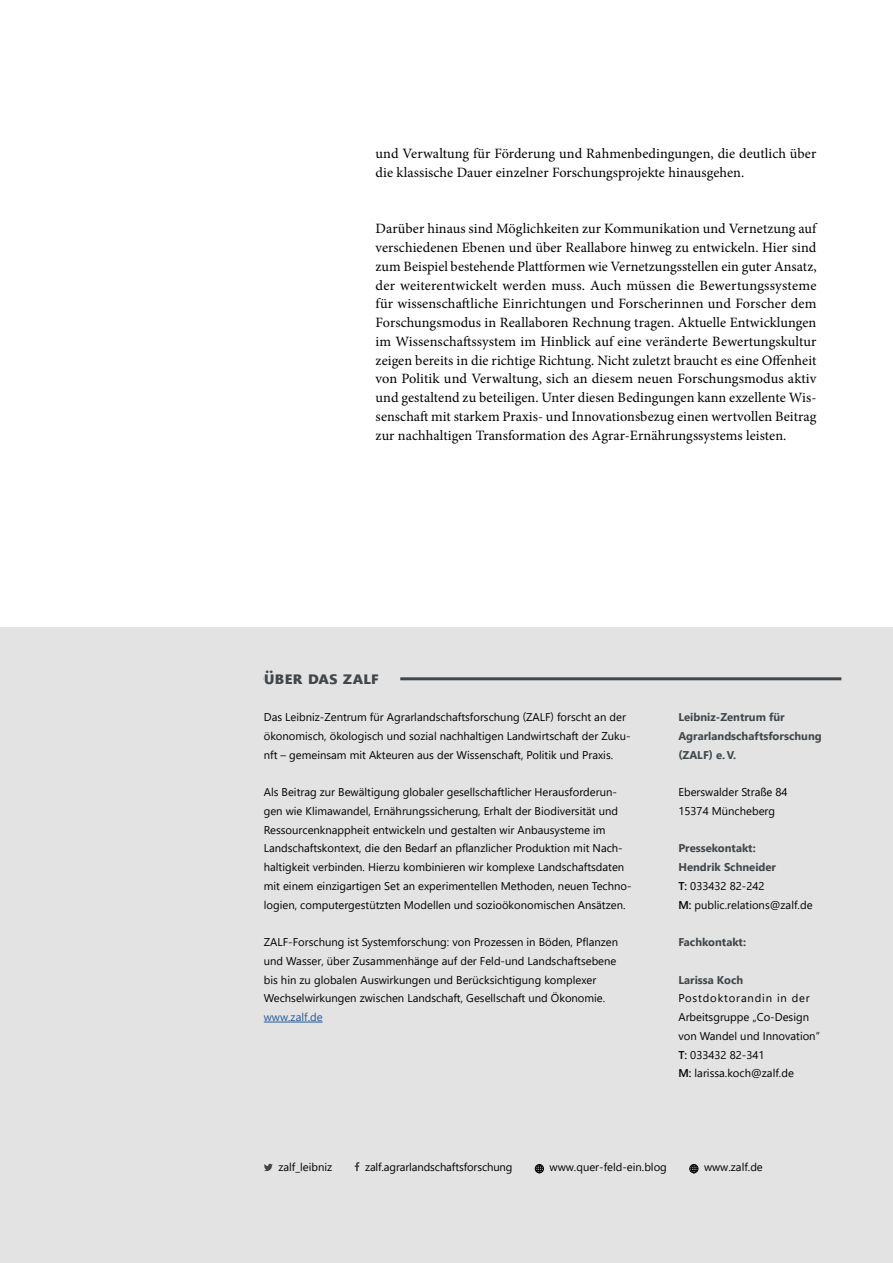
<style>
.page{position:relative;width:893px;height:1263px;background:#fff}
.page>*{position:absolute;margin:0;border:0;box-sizing:border-box;transform-origin:0 0}
.t1{font:700 18px "Segoe UI";color:#404649}
.t2{font:14.25px/18.8px "Minion Pro";letter-spacing:.005em;color:#000}
.t3{font:11.25px/18.8px "Segoe UI";color:#000}
.t4{font:700 11.25px/18.8px "Segoe UI";color:#404649}
.t5{font:11.25px "Segoe UI";color:#275b9b}
.s1{font-weight:700;color:#404649}
.s2{font-weight:600}
</style>
<div class="page">
<div style="left:0;top:627px;width:893px;height:636px;background:#e3e3e3"></div>
<hr style="left:264px;top:677px;width:577px;height:3px;background:#404649">
<div style="left:264px;top:675px;width:136px;height:7px;background:#e3e3e3"></div>
<hr style="left:264px;top:1022px;width:59px;height:1px;background:#275b9b">
<svg style="left:264px;top:1164px;width:9px;height:7px"></svg>
<svg style="left:355px;top:1162px;width:4px;height:9px"></svg>
<div style="left:535px;top:1164px;width:9px;height:9px;border:1px solid #000;border-radius:50%"></div>
<div style="left:537px;top:1164px;width:5px;height:9px;border:1px solid #000;border-radius:50%"></div>
<svg style="left:535px;top:1165px;width:9px;height:8px"></svg>
<div style="left:689px;top:1164px;width:9px;height:9px;border:1px solid #000;border-radius:50%"></div>
<div style="left:691px;top:1164px;width:6px;height:9px;border:1px solid #000;border-radius:50%"></div>
<svg style="left:690px;top:1165px;width:8px;height:8px"></svg>
<p class="t2" style="left:376px;top:145px;width:442px">und Verwaltung für Förderung und Rahmenbedingungen, die deutlich über die klassische Dauer einzelner Forschungsprojekte hinausgehen.</p>
<p class="t2" style="left:376px;top:220px;width:442px;text-align:justify">Darüber hinaus sind Möglichkeiten zur Kommunikation und Vernetzung auf verschiedenen Ebenen und über Reallabore hinweg zu entwickeln. Hier sind zum Beispiel bestehende Plattformen wie Vernetzungsstellen ein guter Ansatz, der weiterentwickelt werden muss. Auch müssen die Bewertungssysteme für wissenschaftliche Einrichtungen und Forscherinnen und Forscher dem Forschungsmodus in Reallaboren Rechnung tragen. Aktuelle Entwicklungen im Wissenschaftssystem im Hinblick auf eine veränderte Bewertungskultur zeigen bereits in die richtige Richtung. Nicht zuletzt braucht es eine Offenheit von Politik und Verwaltung, sich an diesem neuen Forschungsmodus aktiv und gestaltend zu beteiligen. Unter diesen Bedingungen kann exzellente Wis&shy;senschaft mit starkem Praxis- und Innovationsbezug einen wertvollen Beitrag zur nachhaltigen Transformation des Agrar-Ernährungssystems leisten.</p>
<h1 class="t1" style="left:264px;top:660px;width:11px">ÜBER</h1>
<h1 class="t1" style="left:308px;top:660px;width:55px">DAS ZALF</h1>
<p class="t3" style="left:264px;top:707px;width:368px">Das Leibniz-Zentrum für Agrarlandschaftsforschung (ZALF) forscht an der ökonomisch, ökologisch und sozial nachhaltigen Landwirtschaft der Zuku&shy;nft – gemeinsam mit Akteuren aus der Wissenschaft, Politik und Praxis.</p>
<p class="t3" style="left:264px;top:782px;width:369px">Als Beitrag zur Bewältigung globaler gesellschaftlicher Herausforderun&shy;gen wie Klimawandel, Ernährungssicherung, Erhalt der Biodiversität und Ressourcenknappheit entwickeln und gestalten wir Anbausysteme im Landschaftskontext, die den Bedarf an pflanzlicher Produktion mit Nach&shy;haltigkeit verbinden. Hierzu kombinieren wir komplexe Landschaftsdaten mit einem einzigartigen Set an experimentellen Methoden, neuen Techno&shy;logien, computergestützten Modellen und sozioökonomischen Ansätzen.</p>
<p class="t3" style="left:264px;top:932px;width:356px">ZALF-Forschung ist Systemforschung: von Prozessen in Böden, Pflanzen und Wasser, über Zusammenhänge auf der Feld-und Landschaftsebene bis hin zu globalen Auswirkungen und Berücksichtigung komplexer Wechselwirkungen zwischen Landschaft, Gesellschaft und Ökonomie.</p>
<p class="t5" style="left:264px;top:1006px;width:60px">www.zalf.de</p>
<p class="t4" style="left:678px;top:707px;width:145px">Leibniz-Zentrum für<br>Agrarlandschaftsforschung (ZALF) e.V.</p>
<p class="t3" style="left:678px;top:782px;width:111px">Eberswalder Straße 84<br>15374 Müncheberg</p>
<p class="t3" style="left:678px;top:838px;width:136px"><span class="s1">Pressekontakt:<br>Hendrik Schneider<br></span><span class="s2">T:</span> 033432 82-242<br><span class="s2">M:</span> public.relations@zalf.de</p>
<p class="t4" style="left:678px;top:932px;width:69px">Fachkontakt:</p>
<p class="t4" style="left:678px;top:969px;width:66px">Larissa Koch</p>
<p class="t3" style="left:678px;top:988px;width:143px">Postdoktorandin in der<br>Arbeitsgruppe „Co-Design von Wandel und Innovation“<br><span class="s2">T:</span> 033432 82-341<br><span class="s2">M:</span> larissa.koch@zalf.de</p>
<p class="t3" style="left:278px;top:1157px;width:55px">zalf_leibniz</p>
<p class="t3" style="left:365px;top:1157px;width:149px">zalf.agrarlandschaftsforschung</p>
<p class="t3" style="left:549px;top:1157px;width:119px">www.quer-feld-ein.blog</p>
<p class="t3" style="left:704px;top:1157px;width:60px">www.zalf.de</p>
</div>
